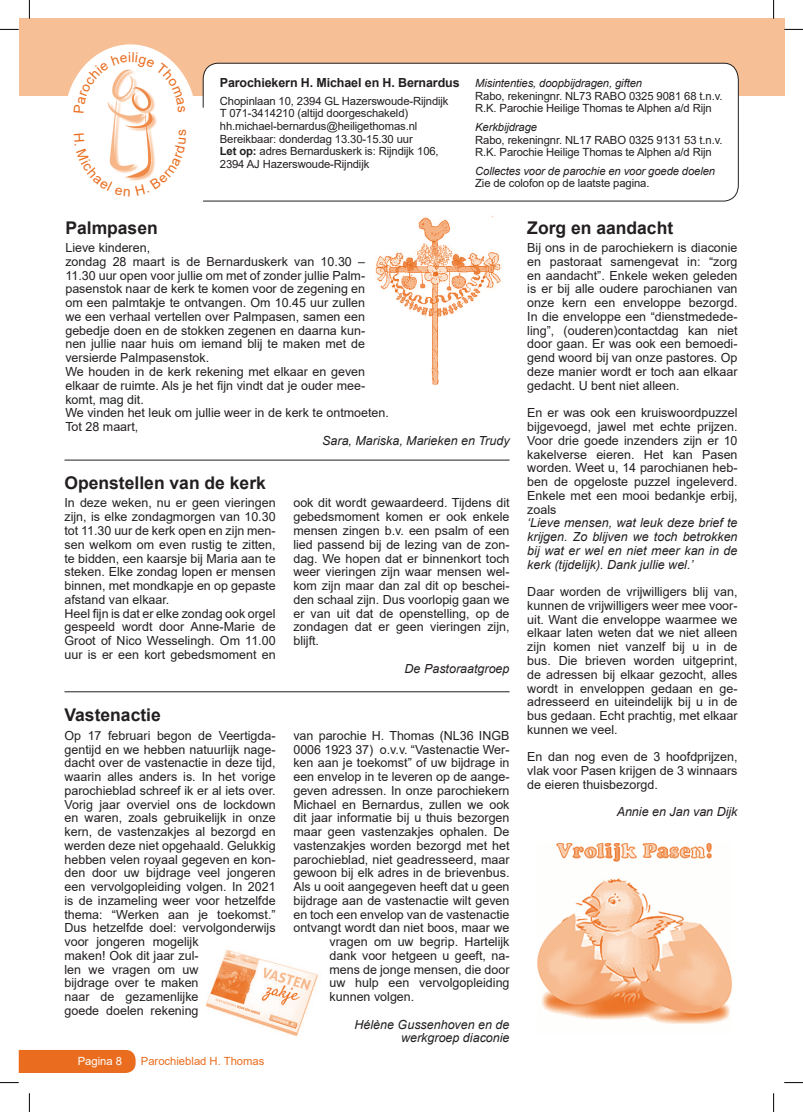
<style>
.page{position:relative;width:803px;height:1112px;background:#fff}
.page>*{position:absolute;margin:0;border:0;box-sizing:border-box;transform-origin:0 0}
.t1{font:700 17.5px "Arial";color:#231f20}
.t2{font:12.5px/13.8px "Arial";color:#231f20;text-align:justify}
.t3{font:italic 12.5px/13.8px "Arial";color:#231f20;text-align:justify}
.t4{font:700 12.5px "Arial";letter-spacing:-.01em;color:#231f20}
.t5{font:11.25px/12.5px "Arial";letter-spacing:-.01em;color:#231f20}
.t6{font:italic 11.25px "Arial";letter-spacing:-.01em;color:#231f20}
.t7{font:11.25px "Arial";color:#ea6d1f}
.t8{font:11.25px "Arial";color:#fff}
.s1{font-weight:700}
</style>
<div class="page">
<div style="left:19px;top:19px;width:765px;height:77px;background:#f7bf96"></div>
<svg style="left:202px;top:63px;width:537px;height:139px"></svg>
<div style="left:65px;top:44px;width:131px;height:150px;background:#fff;border-radius:50%"></div>
<img style="left:113px;top:113px;width:43px;height:17px">
<hr style="left:65px;top:460px;width:444px;height:1px;background:#231f20">
<hr style="left:65px;top:691px;width:444px;height:1px;background:#231f20">
<img style="left:375px;top:216px;width:127px;height:169px">
<img style="left:205px;top:949px;width:113px;height:87px">
<div style="left:19px;top:1049px;width:117px;height:23px;background:#ea6d1f"></div>
<img style="left:538px;top:843px;width:194px;height:181px">
<svg style="left:0;top:29px;width:19px;height:1px"></svg>
<svg style="left:784px;top:29px;width:19px;height:1px"></svg>
<svg style="left:0;top:1082px;width:19px;height:1px"></svg>
<svg style="left:784px;top:1082px;width:19px;height:1px"></svg>
<svg style="left:29px;top:0;width:1px;height:19px"></svg>
<svg style="left:29px;top:1093px;width:1px;height:18px"></svg>
<svg style="left:773px;top:0;width:1px;height:19px"></svg>
<svg style="left:773px;top:1093px;width:1px;height:18px"></svg>
<svg style="left:109px;top:130px;width:46px;height:51px"></svg>
<svg style="left:74px;top:52px;width:111px;height:61px"></svg>
<p class="t4" style="left:220px;top:74px;width:241px">Parochiekern H. Michael en H. Bernardus</p>
<p class="t5" style="left:220px;top:95px;width:230px">Chopinlaan 10, 2394 GL Hazerswoude-Rijndijk T 071-3414210 (altijd doorgeschakeld) hh.michael-bernardus@heiligethomas.nl Bereikbaar: donderdag 13.30-15.30 uur<br><span class="s1">Let op:</span> adres Bernarduskerk is: Rijndijk 106, 2394 AJ Hazerswoude-Rijndijk</p>
<p class="t6" style="left:475px;top:76px;width:168px">Misintenties, doopbijdragen, giften</p>
<p class="t5" style="left:475px;top:89px;width:249px">Rabo, rekeningnr. NL73 RABO 0325 9081 68 t.n.v.<br>R.K. Parochie Heilige Thomas te Alphen a/d Rijn</p>
<p class="t6" style="left:475px;top:120px;width:63px">Kerkbijdrage</p>
<p class="t5" style="left:475px;top:133px;width:249px">Rabo, rekeningnr. NL17 RABO 0325 9131 53 t.n.v.<br>R.K. Parochie Heilige Thomas te Alphen a/d Rijn</p>
<p class="t6" style="left:475px;top:163px;width:241px">Collectes voor de parochie en voor goede doelen</p>
<p class="t5" style="left:475px;top:177px;width:176px">Zie de colofon op de laatste pagina.</p>
<h1 class="t1" style="left:65px;top:215px;width:94px">Palmpasen</h1>
<h1 class="t1" style="left:527px;top:215px;width:147px">Zorg en aandacht</h1>
<p class="t2" style="left:65px;top:241px;width:325px;text-align:left">Lieve kinderen,<br>zondag 28 maart is de Bernarduskerk van 10.30 – 11.30 uur open voor jullie om met of zonder jullie Palm&shy;pasenstok naar de kerk te komen voor de zegening en<br>om een palmtakje te ontvangen. Om 10.45 uur zullen<br>we een verhaal vertellen over Palmpasen, samen een gebedje doen en de stokken zegenen en daarna kun&shy;nen jullie naar huis om iemand blij te maken met de versierde Palmpasenstok.<br>We houden in de kerk rekening met elkaar en geven elkaar de ruimte. Als je het fijn vindt dat je ouder mee&shy;komt, mag dit.<br>We vinden het leuk om jullie weer in de kerk te ontmoeten.<br>Tot 28 maart,</p>
<p class="t3" style="left:322px;top:433px;width:189px">Sara, Mariska, Marieken en Trudy</p>
<p class="t2" style="left:527px;top:241px;width:212px">Bij ons in de parochiekern is diaconie en pastoraat samengevat in: “zorg en aandacht”. Enkele weken geleden is er bij alle oudere parochianen van onze kern een enveloppe bezorgd.<br>In die enveloppe een “dienstmedede&shy;ling”, (ouderen)contactdag kan niet door gaan. Er was ook een bemoedi&shy;gend woord bij van onze pastores. Op deze manier wordt er toch aan elkaar gedacht. U bent niet alleen.</p>
<p class="t2" style="left:527px;top:406px;width:212px">En er was ook een kruiswoordpuzzel bijgevoegd, jawel met echte prijzen.<br>Voor drie goede inzenders zijn er 10 kakelverse eieren. Het kan Pasen worden. Weet u, 14 parochianen heb&shy;ben de opgeloste puzzel ingeleverd.<br>Enkele met een mooi bedankje erbij, zoals</p>
<p class="t3" style="left:527px;top:516px;width:212px">‘Lieve mensen, wat leuk deze brief te krijgen. Zo blijven we toch betrokken bij wat er wel en niet meer kan in de kerk (tijdelijk). Dank jullie wel.’</p>
<p class="t2" style="left:527px;top:584px;width:212px">Daar worden de vrijwilligers blij van, kunnen de vrijwilligers weer mee voor&shy;uit. Want die enveloppe waarmee we elkaar laten weten dat we niet alleen zijn komen niet vanzelf bij u in de bus. Die brieven worden uitgeprint, de adressen bij elkaar gezocht, alles wordt in enveloppen gedaan en ge&shy;adresseerd en uiteindelijk bij u in de bus gedaan. Echt prachtig, met elkaar kunnen we veel.</p>
<p class="t2" style="left:527px;top:749px;width:212px">En dan nog even de 3 hoofdprijzen, vlak voor Pasen krijgen de 3 winnaars de eieren thuisbezorgd.</p>
<p class="t3" style="left:617px;top:805px;width:122px">Annie en Jan van Dijk</p>
<h1 class="t1" style="left:65px;top:470px;width:203px">Openstellen van de kerk</h1>
<p class="t2" style="left:293px;top:496px;width:218px">ook dit wordt gewaardeerd. Tijdens dit gebedsmoment komen er ook enkele mensen zingen b.v. een psalm of een lied passend bij de lezing van de zon&shy;dag. We hopen dat er binnenkort toch weer vieringen zijn waar mensen wel&shy;kom zijn maar dan zal dit op beschei&shy;den schaal zijn. Dus voorlopig gaan we er van uit dat de openstelling, op de zondagen dat er geen vieringen zijn, blijft.</p>
<p class="t3" style="left:405px;top:661px;width:106px">De Pastoraatgroep</p>
<p class="t2" style="left:65px;top:496px;width:213px;text-align:left">In deze weken, nu er geen vieringen zijn, is elke zondagmorgen van 10.30 tot 11.30 uur de kerk open en zijn men&shy;sen welkom om even rustig te zitten, te bidden, een kaarsje bij Maria aan te steken. Elke zondag lopen er mensen binnen, met mondkapje en op gepaste afstand van elkaar.<br>Heel fijn is dat er elke zondag ook orgel gespeeld wordt door Anne-Marie de Groot of Nico Wesselingh. Om 11.00 uur is er een kort gebedsmoment en</p>
<h1 class="t1" style="left:65px;top:702px;width:98px">Vastenactie</h1>
<p class="t2" style="left:65px;top:728px;width:213px;text-align:left">Op 17 februari begon de Veertigda&shy;gentijd en we hebben natuurlijk nage&shy;dacht over de vastenactie in deze tijd, waarin alles anders is. In het vorige parochieblad schreef ik er al iets over.<br>Vorig jaar overviel ons de lockdown en waren, zoals gebruikelijk in onze kern, de vastenzakjes al bezorgd en werden deze niet opgehaald. Gelukkig hebben velen royaal gegeven en kon&shy;den door uw bijdrage veel jongeren een vervolgopleiding volgen. In 2021 is de inzameling weer voor hetzelfde thema: “Werken aan je toekomst.”<br>Dus hetzelfde doel: vervolgonderwijs voor jongeren mogelijk<br>maken! Ook dit jaar zul-<br>len we vragen om uw<br>bijdrage over te maken<br>naar de gezamenlijke<br>goede doelen rekening</p>
<p class="t2" style="left:293px;top:728px;width:218px">van parochie H. Thomas (NL36 INGB</p>
<p class="t2" style="left:293px;top:742px;width:218px">0006 1923 37) o.v.v. “Vastenactie Wer-</p>
<p class="t2" style="left:293px;top:755px;width:218px">ken aan je toekomst” of uw bijdrage in</p>
<p class="t2" style="left:293px;top:769px;width:218px">een envelop in te leveren op de aange-</p>
<p class="t2" style="left:293px;top:783px;width:218px">geven adressen. In onze parochiekern</p>
<p class="t2" style="left:293px;top:797px;width:218px">Michael en Bernardus, zullen we ook</p>
<p class="t2" style="left:293px;top:810px;width:218px">dit jaar informatie bij u thuis bezorgen</p>
<p class="t2" style="left:293px;top:824px;width:218px">maar geen vastenzakjes ophalen. De</p>
<p class="t2" style="left:293px;top:838px;width:218px">vastenzakjes worden bezorgd met het</p>
<p class="t2" style="left:293px;top:852px;width:218px">parochieblad, niet geadresseerd, maar</p>
<p class="t2" style="left:293px;top:865px;width:218px">gewoon bij elk adres in de brievenbus.</p>
<p class="t2" style="left:293px;top:879px;width:218px">Als u ooit aangegeven heeft dat u geen</p>
<p class="t2" style="left:293px;top:893px;width:218px">bijdrage aan de vastenactie wilt geven</p>
<p class="t2" style="left:293px;top:907px;width:218px">en toch een envelop van de vastenactie</p>
<p class="t2" style="left:293px;top:920px;width:218px">ontvangt wordt dan niet boos, maar we</p>
<p class="t2" style="left:330px;top:934px;width:181px">vragen om uw begrip. Hartelijk</p>
<p class="t2" style="left:330px;top:948px;width:181px">dank voor hetgeen u geeft, na-</p>
<p class="t2" style="left:330px;top:962px;width:181px">mens de jonge mensen, die door</p>
<p class="t2" style="left:330px;top:975px;width:181px">uw hulp een vervolgopleiding</p>
<p class="t2" style="left:330px;top:989px;width:86px">kunnen volgen.</p>
<p class="t3" style="left:355px;top:1017px;width:156px;text-align:right">Hélène Gussenhoven en de werkgroep diaconie</p>
<p class="t8" style="left:78px;top:1052px;width:46px">Pagina 8</p>
<p class="t7" style="left:141px;top:1052px;width:125px">Parochieblad H. Thomas</p>
</div>
